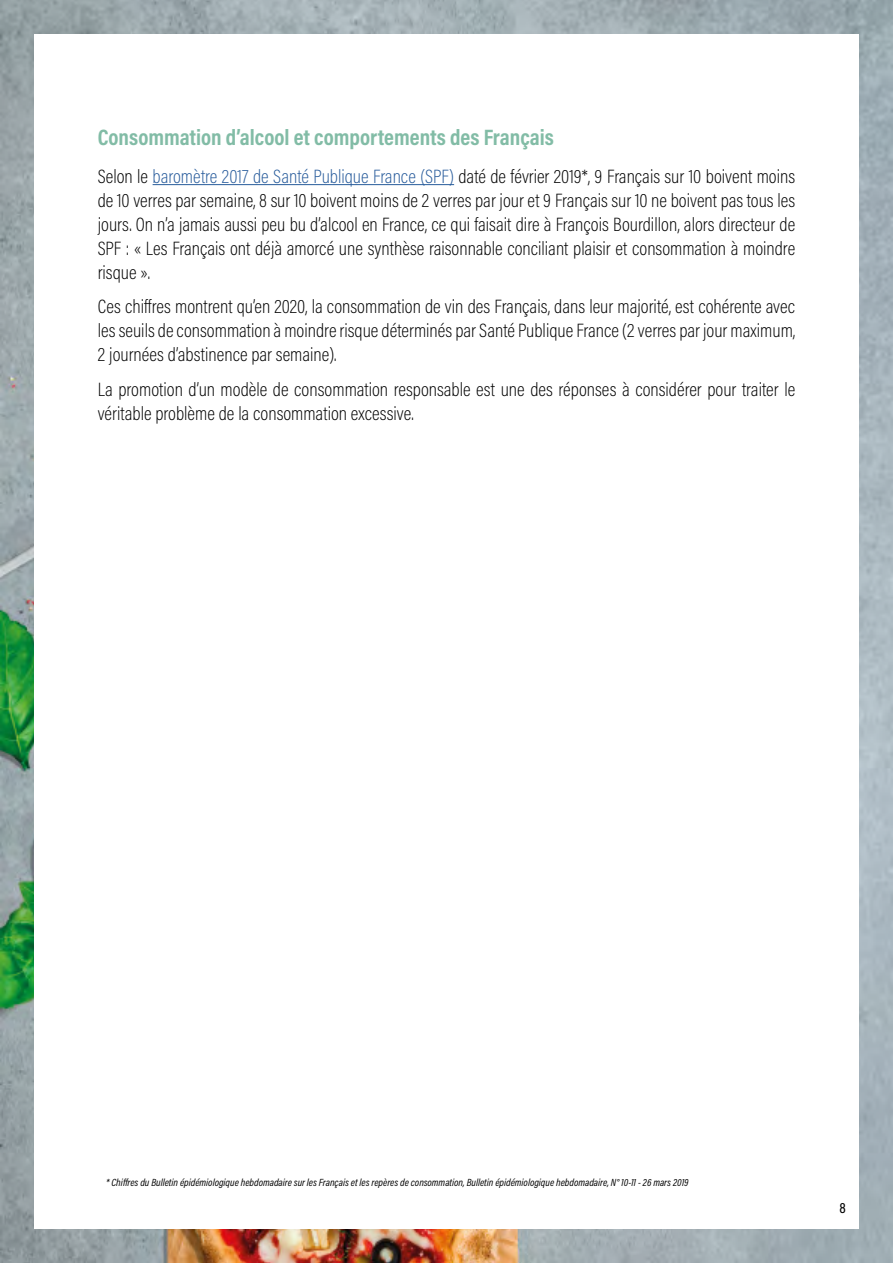
<style>
.page{position:relative;width:893px;height:1263px;background:#fff}
.page>*{position:absolute;margin:0;border:0;box-sizing:border-box;transform-origin:0 0}
.t1{font:22.5px "Acumin Variable Concept";letter-spacing:-.065em;color:#82bca6}
.t2{font:19.5px/24px "Acumin Variable Concept";letter-spacing:-.11em;color:#000;text-align:justify}
.t3{font:15px "Acumin Variable Concept";color:#000}
.t4{font:10.5px "Acumin Variable Concept";letter-spacing:-.105em;color:#000}
.s1{color:#275b9b}
</style>
<div class="page">
<img style="left:0;top:0;width:893px;height:1263px">
<div style="left:34px;top:34px;width:825px;height:1195px;background:#fff"></div>
<hr style="left:153px;top:184px;width:301px;height:1px;background:#275b9b">
<p class="t1" style="left:98px;top:122px;width:459px">Consommation d’alcool et comportements des Français</p>
<p class="t2" style="left:98px;top:163px;width:701px">Selon le <span class="s1">baromètre 2017 de Santé Publique France (SPF)</span> daté de février 2019*, 9 Français sur 10 boivent moins de 10 verres par semaine, 8 sur 10 boivent moins de 2 verres par jour et 9 Français sur 10 ne boivent pas tous les jours. On n’a jamais aussi peu bu d’alcool en France, ce qui faisait dire à François Bourdillon, alors directeur de SPF : « Les Français ont déjà amorcé une synthèse raisonnable conciliant plaisir et consommation à moindre risque ».</p>
<p class="t2" style="left:98px;top:294px;width:701px">Ces chiffres montrent qu’en 2020, la consommation de vin des Français, dans leur majorité, est cohérente avec les seuils de consommation à moindre risque déterminés par Santé Publique France (2 verres par jour maximum, 2 journées d’abstinence par semaine).</p>
<p class="t2" style="left:98px;top:376px;width:701px">La promotion d’un modèle de consommation responsable est une des réponses à considérer pour traiter le véritable problème de la consommation excessive.</p>
<p class="t4" style="left:106px;top:1175px;width:585px">* Chiffres du Bulletin épidémiologique hebdomadaire sur les Français et les repères de consommation, Bulletin épidémiologique hebdomadaire, N° 10-11 - 26 mars 2019</p>
<p class="t3" style="left:840px;top:1197px;width:9px">8</p>
</div>
